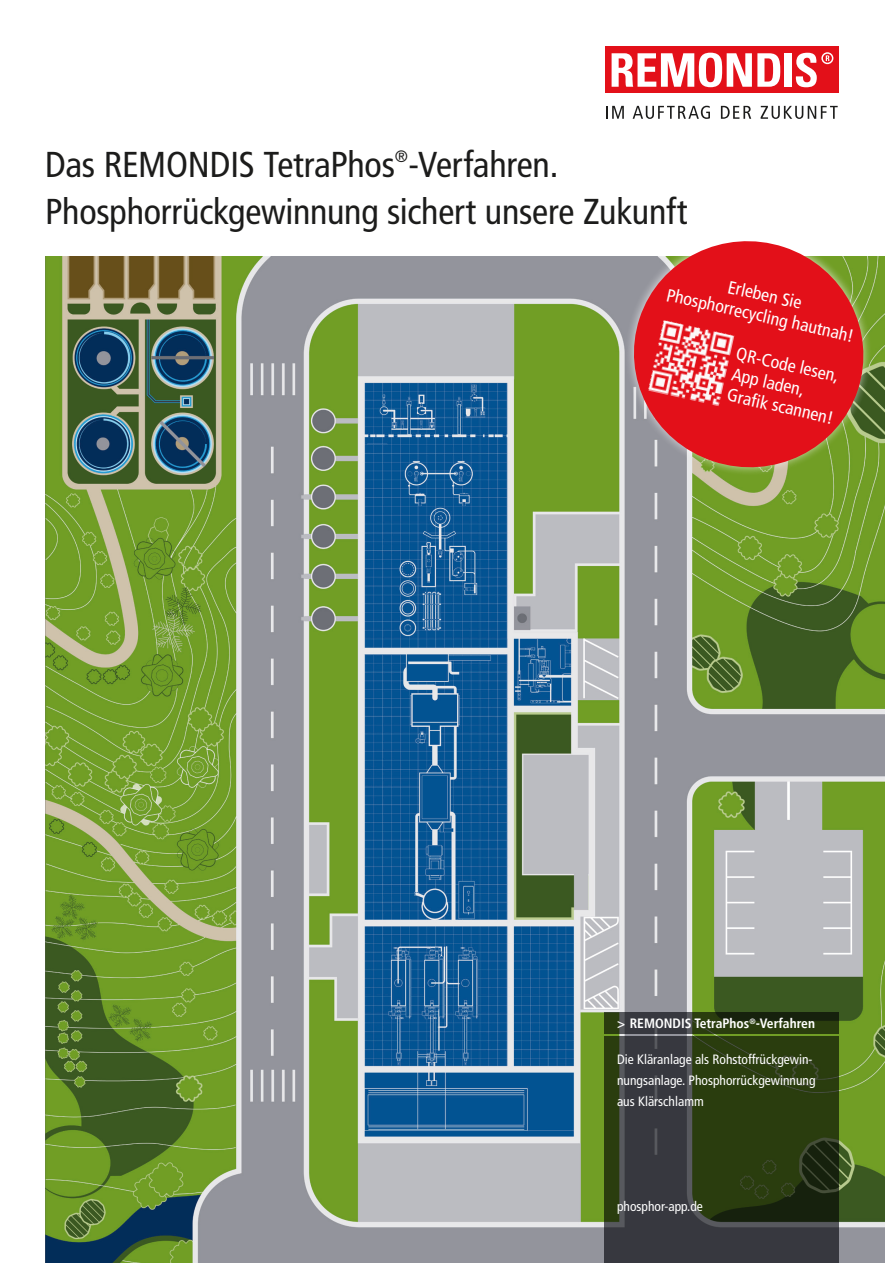
<style>
.page{position:relative;width:885px;height:1263px;background:#fff}
.page>*{position:absolute;margin:0;border:0;box-sizing:border-box;transform-origin:0 0}
._02_headline_EN{font:condensed 36px "Frutiger LT";letter-spacing:-.005em;color:#1c1c1b}
.Innenseiten___Einlei{font:condensed 18px/21.1px "Frutiger LT";color:#fff}
.kasten_titelseite{font:condensed 13.5px/21px "Frutiger LT";color:#fff}
.kasten_titelseite-2{font:700 condensed 13.5px "Frutiger LT";color:#fff}
</style>
<div class="page">
<img style="left:45px;top:256px;width:839px;height:1007px">
<div style="left:605px;top:47px;width:233px;height:46px;background:#e31019"></div>
<svg style="left:821px;top:52px;width:12px;height:12px"></svg>
<svg style="left:822px;top:54px;width:9px;height:9px"></svg>
<svg style="left:825px;top:55px;width:4px;height:6px"></svg>
<svg style="left:611px;top:53px;width:140px;height:34px"></svg>
<svg style="left:757px;top:53px;width:24px;height:34px"></svg>
<div style="left:784px;top:53px;width:7px;height:34px;background:#fff"></div>
<svg style="left:795px;top:53px;width:21px;height:34px"></svg>
<svg style="left:606px;top:106px;width:17px;height:13px"></svg>
<svg style="left:632px;top:106px;width:78px;height:13px"></svg>
<svg style="left:720px;top:106px;width:31px;height:13px"></svg>
<svg style="left:760px;top:106px;width:77px;height:13px"></svg>
<svg style="left:604px;top:1036px;width:234px;height:227px;background:#2f3a24"></svg>
<svg style="left:604px;top:1013px;width:234px;height:21px;background:#2c371e"></svg>
<svg style="left:591px;top:256px;width:293px;height:254px;background:#81a04c"></svg>
<svg style="left:604px;top:241px;width:280px;height:256px;background:#be5a45"></svg>
<img style="left:648px;top:320px;width:86px;height:86px">
<p class="_02_headline_EN" style="left:45px;top:143px;width:514px">Das REMONDIS TetraPhos<sup>®</sup>-Verfahren.</p>
<p class="_02_headline_EN" style="left:45px;top:191px;width:643px">Phosphorrückgewinnung sichert unsere Zukunft</p>
<p class="Innenseiten___Einlei" style="left:674px;top:263px;width:193px;text-align:center;rotate:13deg">Erleben Sie<br>Phosphorrecycling hautnah!</p>
<p class="Innenseiten___Einlei" style="left:739px;top:343px;width:106px;rotate:13deg">QR-Code lesen,<br>App laden,</p>
<p class="Innenseiten___Einlei" style="left:730px;top:384px;width:110px;rotate:13deg">Grafi k scannen!</p>
<p class="kasten_titelseite-2" style="left:617px;top:1015px;width:199px">&gt; REMONDIS TetraPhos<sup>®</sup>-Verfahren</p>
<p class="kasten_titelseite" style="left:617px;top:1049px;width:200px">Die Kläranlage als Rohstoffrückgewin&shy;nungsanlage. Phosphorrückgewinnung aus Klärschlamm</p>
<p class="kasten_titelseite" style="left:617px;top:1196px;width:87px">phosphor-app.de</p>
</div>
